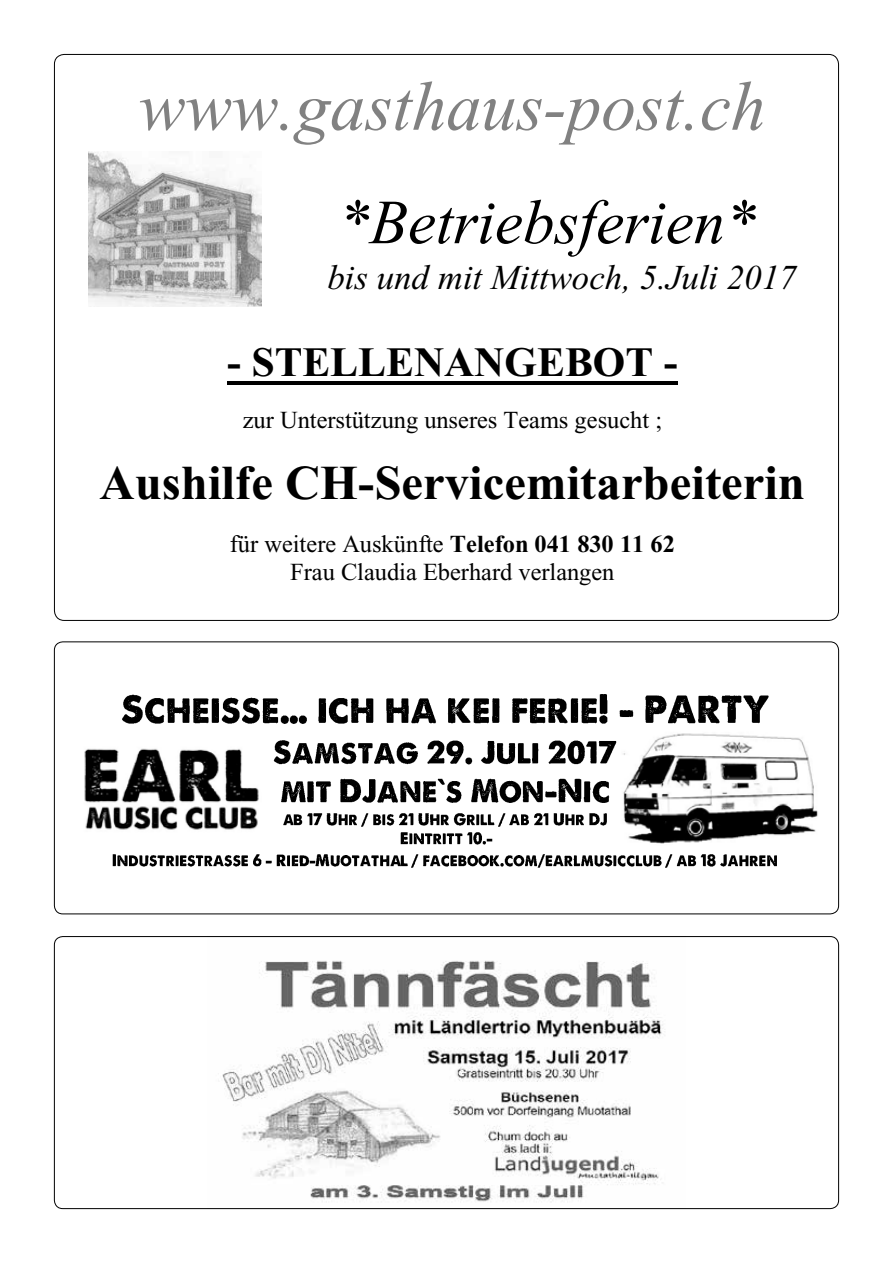
<style>
.page{position:relative;width:893px;height:1263px;background:#fff}
.page>*{position:absolute;margin:0;border:0;box-sizing:border-box;transform-origin:0 0}
.t1{font:italic 69.6px "Times New Roman";color:#818181}
.t2{font:italic 62.7px "Times New Roman";color:#000}
.t3{font:700 48.75px "Times New Roman";color:#000}
.t4{font:700 41.85px "Times New Roman";color:#000}
.t5{font:italic 34.95px "Times New Roman";letter-spacing:-.005em;color:#000}
.t6{font:24.45px/28px "Times New Roman";color:#000;text-align:center}
.s1{font-weight:700}
</style>
<div class="page">
<hr style="left:227px;top:381px;width:451px;height:4px;background:#000">
<img style="left:89px;top:152px;width:172px;height:154px">
<img style="left:222px;top:960px;width:441px;height:242px">
<img style="left:623px;top:733px;width:195px;height:111px">
<img style="left:122px;top:694px;width:21px;height:30px">
<img style="left:145px;top:697px;width:134px;height:27px">
<img style="left:280px;top:715px;width:27px;height:9px">
<img style="left:318px;top:698px;width:279px;height:26px">
<img style="left:599px;top:694px;width:35px;height:30px">
<img style="left:645px;top:695px;width:124px;height:29px">
<img style="left:274px;top:733px;width:359px;height:38px">
<img style="left:281px;top:781px;width:25px;height:22px">
<img style="left:307px;top:781px;width:24px;height:22px">
<img style="left:340px;top:778px;width:203px;height:25px">
<img style="left:545px;top:791px;width:12px;height:7px">
<img style="left:558px;top:771px;width:69px;height:38px">
<img style="left:283px;top:814px;width:11px;height:12px">
<img style="left:294px;top:814px;width:9px;height:12px">
<img style="left:307px;top:813px;width:55px;height:14px">
<img style="left:362px;top:813px;width:133px;height:14px">
<img style="left:498px;top:813px;width:8px;height:14px">
<img style="left:509px;top:813px;width:98px;height:13px">
<img style="left:401px;top:832px;width:81px;height:13px">
<img style="left:482px;top:838px;width:5px;height:7px">
<img style="left:487px;top:838px;width:6px;height:4px">
<img style="left:112px;top:854px;width:154px;height:13px">
<img style="left:266px;top:860px;width:6px;height:4px">
<img style="left:276px;top:854px;width:386px;height:14px">
<img style="left:309px;top:854px;width:14px;height:14px">
<img style="left:401px;top:854px;width:14px;height:14px">
<img style="left:665px;top:854px;width:112px;height:14px">
<img style="left:84px;top:748px;width:175px;height:82px">
<h1 class="t1" style="left:139px;top:66px;width:628px">www.gasthaus-post.ch</h1>
<h2 class="t2" style="left:338px;top:186px;width:419px">*Betriebsferien*</h2>
<h3 class="t5" style="left:327px;top:258px;width:471px">bis und mit Mittwoch, 5.Juli 2017</h3>
<h3 class="t4" style="left:227px;top:338px;width:452px">- STELLENANGEBOT -</h3>
<p class="t6" style="left:243px;top:406px;width:421px">zur Unterstützung unseres Teams gesucht ;</p>
<h3 class="t3" style="left:100px;top:454px;width:707px">Aushilfe CH-Servicemitarbeiterin</h3>
<p class="t6" style="left:230px;top:530px;width:447px">für weitere Auskünfte <span class="s1">Telefon 041 830 11 62<br></span>Frau Claudia Eberhard verlangen</p>
</div>
